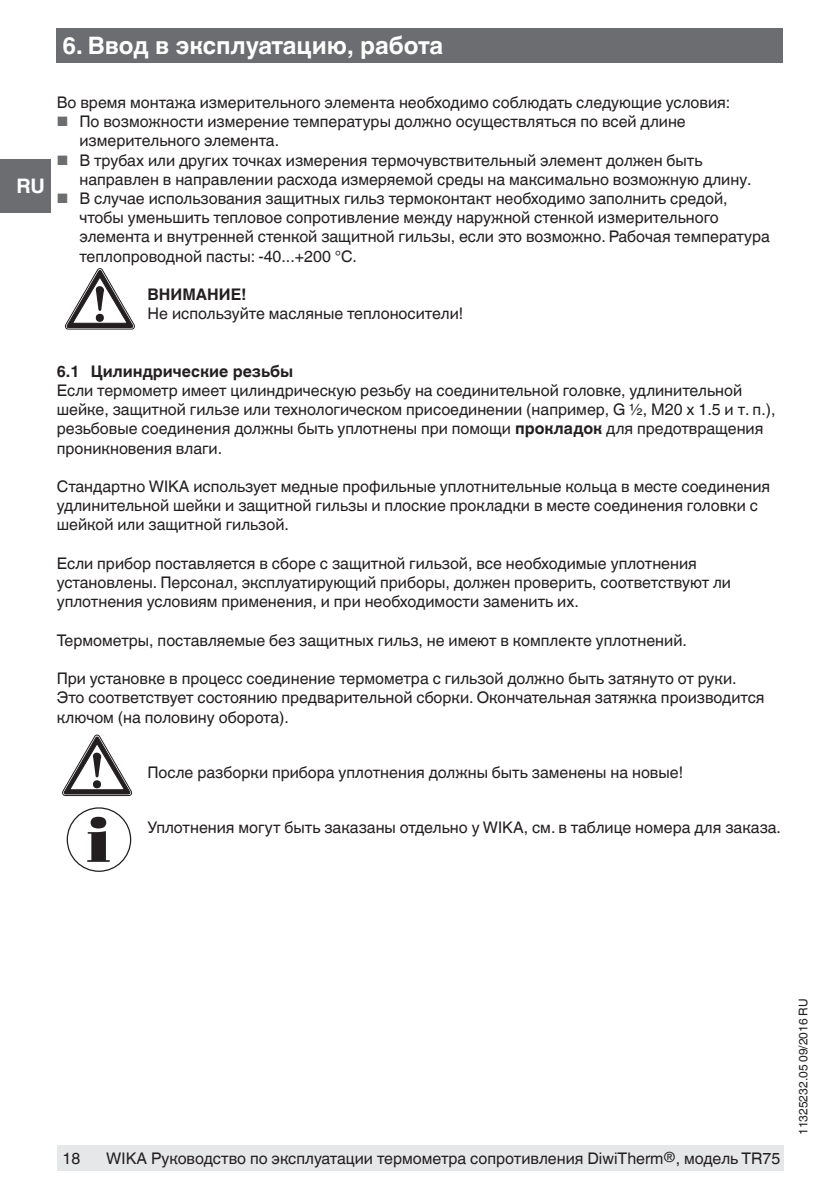
<style>
.page{position:relative;width:840px;height:1191px;background:#fff}
.page>*{position:absolute;margin:0;border:0;box-sizing:border-box;transform-origin:0 0}
.OI-Kopf{font:700 24px "Helvetica World";color:#fff}
.t1{font:700 20px "Helvetica World";color:#fff}
.Running_text{font:16px/19.2px "Helvetica World";color:#231f20}
.Running_text-2{font:700 16px "Helvetica World";color:#231f20}
.t2{font:12px "Helvetica World";color:#231f20}
.s1{font-size:13.6px;color:#6c6d70}
.s2{font-weight:700}
.s3{font-size:14px}
</style>
<div class="page">
<div style="left:57px;top:28px;width:725px;height:34px;background:#6c6d70"></div>
<div style="left:57px;top:1145px;width:726px;height:26px;background:#e6e7e9"></div>
<div style="left:0;top:159px;width:51px;height:54px;background:#6c6d70"></div>
<svg style="left:65px;top:268px;width:69px;height:61px"></svg>
<svg style="left:62px;top:735px;width:70px;height:60px"></svg>
<svg style="left:87px;top:816px;width:23px;height:46px"></svg>
<div style="left:67px;top:807px;width:64px;height:65px;border:1px solid #231f20;border-radius:50%"></div>
<p class="OI-Kopf" style="left:62px;top:32px;width:382px">6. Ввод в эксплуатацию, работа</p>
<p class="t1" style="left:16px;top:174px;width:30px">RU</p>
<p class="Running_text" style="left:57px;top:93px;width:674px">Во время монтажа измерительного элемента необходимо соблюдать следующие условия:</p>
<p class="Running_text" style="left:79px;top:112px;width:607px;text-indent:-23px"><span class="s1">■</span> По возможности измерение температуры должно осуществляться по всей длине измерительного элемента.</p>
<p class="Running_text" style="left:79px;top:150px;width:673px;text-indent:-23px"><span class="s1">■</span> В трубах или других точках измерения термочувствительный элемент должен быть направлен в направлении расхода измеряемой среды на максимально возможную длину.</p>
<p class="Running_text" style="left:79px;top:189px;width:691px;text-indent:-23px"><span class="s1">■</span> В случае использования защитных гильз термоконтакт необходимо заполнить средой, чтобы уменьшить тепловое сопротивление между наружной стенкой измерительного элемента и внутренней стенкой защитной гильзы, если это возможно. Рабочая температура теплопроводной пасты: -40...+200 °C.</p>
<p class="Running_text-2" style="left:147px;top:285px;width:100px">ВНИМАНИЕ!</p>
<p class="Running_text" style="left:147px;top:304px;width:317px">Не используйте масляные теплоносители!</p>
<p class="Running_text-2" style="left:57px;top:362px;width:238px">6.1 Цилиндрические резьбы</p>
<p class="Running_text" style="left:57px;top:381px;width:720px">Если термометр имеет цилиндрическую резьбу на соединительной головке, удлинительной шейке, защитной гильзе или технологическом присоединении (например, G ½, M20 x 1.5 и т. п.), резьбовые соединения должны быть уплотнены при помощи <span class="s2">прокладок</span> для предотвращения проникновения влаги.</p>
<p class="Running_text" style="left:57px;top:477px;width:714px">Стандартно WIKA использует медные профильные уплотнительные кольца в месте соединения удлинительной шейки и защитной гильзы и плоские прокладки в месте соединения головки с шейкой или защитной гильзой.</p>
<p class="Running_text" style="left:57px;top:554px;width:675px">Если прибор поставляется в сборе с защитной гильзой, все необходимые уплотнения установлены. Персонал, эксплуатирующий приборы, должен проверить, соответствуют ли уплотнения условиям применения, и при необходимости заменить их.</p>
<p class="Running_text" style="left:57px;top:630px;width:631px">Термометры, поставляемые без защитных гильз, не имеют в комплекте уплотнений.</p>
<p class="Running_text" style="left:57px;top:669px;width:709px">При установке в процесс соединение термометра с гильзой должно быть затянуто от руки.<br>Это соответствует состоянию предварительной сборки. Окончательная затяжка производится ключом (на половину оборота).</p>
<p class="Running_text" style="left:147px;top:762px;width:537px">После разборки прибора уплотнения должны быть заменены на новые!</p>
<p class="Running_text" style="left:147px;top:818px;width:634px">Уплотнения могут быть заказаны отдельно у WIKA, см. в таблице номера для заказа.</p>
<p class="Running_text" style="left:62px;top:1149px;width:19px">18</p>
<p class="Running_text" style="left:106px;top:1149px;width:675px">WIKA Руководство по эксплуатации термометра сопротивления DiwiTherm<span class="s3">®</span>, модель TR75</p>
<p class="t2" style="left:795px;top:1134px;width:138px;rotate:-90deg">11325232.05 09/2016 RU</p>
</div>
